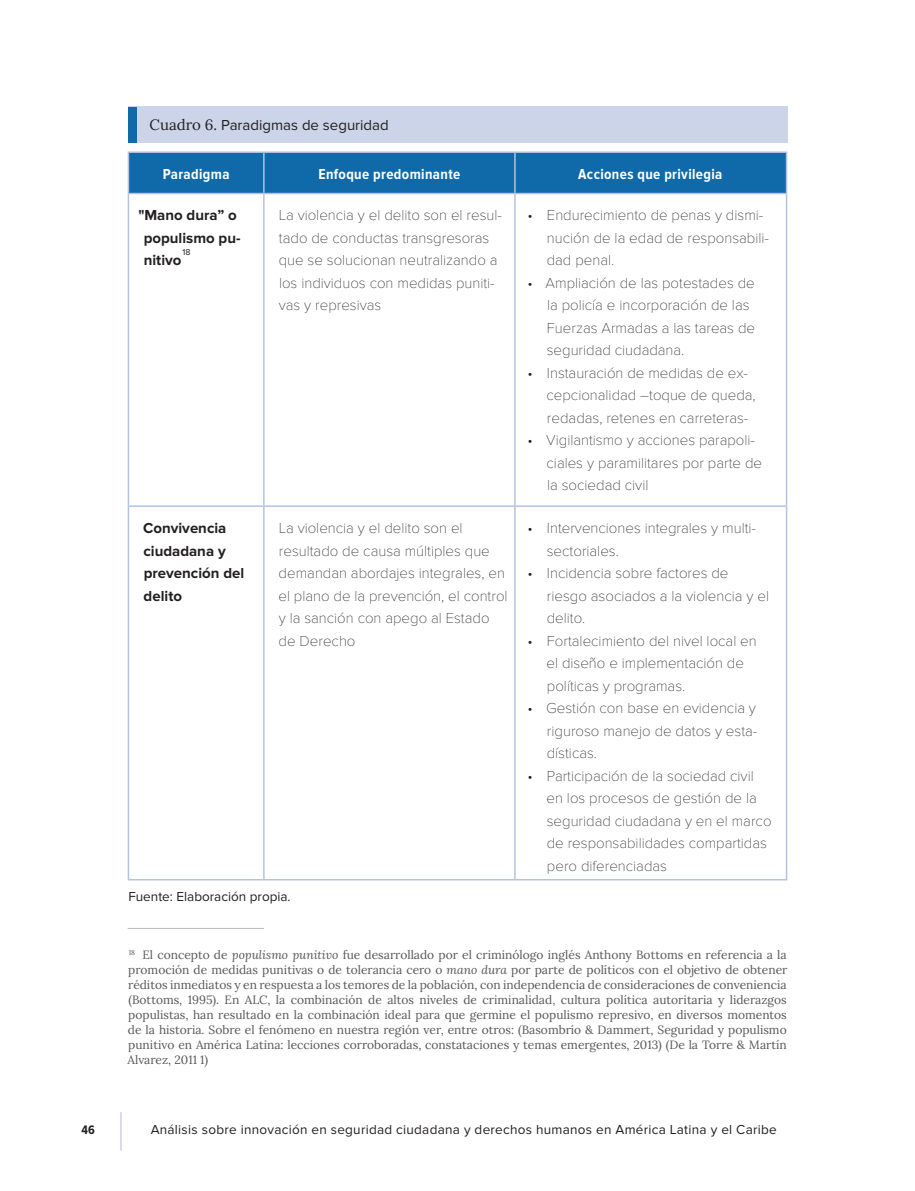
<style>
.page{position:relative;width:915px;height:1191px;background:#fff}
.page>*{position:absolute;margin:0;border:0;box-sizing:border-box;transform-origin:0 0}
.Texto_Cuadro_Normal{font:100 15px/22.5px "Proxima Nova T";color:#231f20}
.Texto_Cuadro_Normal-2{font:700 15px/22.5px "Proxima Nova";color:#231f20}
.Encabezado_Tabla{font:700 15px "Proxima Nova Cond";letter-spacing:.025em;color:#fff}
.I-G-C{font:15px "Proxima Nova";color:#231f20}
.Fuente{font:13.5px "Proxima Nova";letter-spacing:.02em;color:#231f20}
.Fuente-2{font:13.5px "Proxima Nova";color:#231f20}
.t1{font:700 12.75px "Proxima Nova Cond";color:#231f20}
.Pie_de_página{font:12px/15px "Lora";color:#57585a;text-align:justify}
.Texto_Cuadro_Normal-3{font:8.7px "Proxima Nova";color:#231f20}
.s1{font-family:"Lora"}
.s2{font-style:italic}
</style>
<div class="page">
<hr style="left:121px;top:1112px;width:1px;height:38px;background:#b4b9d9">
<div style="left:129px;top:153px;width:656px;height:40px;background:#106aaa"></div>
<svg style="left:129px;top:194px;width:656px;height:685px"></svg>
<hr style="left:128px;top:151px;width:136px;height:2px;background:#b4c2df">
<hr style="left:128px;top:153px;width:1px;height:40px;background:#b4c2df">
<hr style="left:264px;top:151px;width:250px;height:2px;background:#b4c2df">
<hr style="left:263px;top:153px;width:1px;height:40px;background:#b4c2df">
<hr style="left:514px;top:151px;width:273px;height:2px;background:#b4c2df">
<hr style="left:514px;top:153px;width:1px;height:40px;background:#b4c2df">
<hr style="left:785px;top:153px;width:2px;height:40px;background:#b4c2df">
<hr style="left:128px;top:193px;width:136px;height:1px;background:#b4c2df">
<hr style="left:128px;top:194px;width:1px;height:311px;background:#b4c2df">
<hr style="left:264px;top:193px;width:250px;height:1px;background:#b4c2df">
<hr style="left:263px;top:194px;width:1px;height:311px;background:#b4c2df">
<hr style="left:514px;top:193px;width:273px;height:1px;background:#b4c2df">
<hr style="left:514px;top:194px;width:1px;height:311px;background:#b4c2df">
<hr style="left:785px;top:194px;width:2px;height:311px;background:#b4c2df">
<hr style="left:128px;top:505px;width:136px;height:2px;background:#b4c2df">
<hr style="left:128px;top:507px;width:1px;height:372px;background:#b4c2df">
<hr style="left:264px;top:505px;width:250px;height:2px;background:#b4c2df">
<hr style="left:263px;top:507px;width:1px;height:372px;background:#b4c2df">
<hr style="left:514px;top:505px;width:273px;height:2px;background:#b4c2df">
<hr style="left:514px;top:507px;width:1px;height:372px;background:#b4c2df">
<hr style="left:785px;top:507px;width:2px;height:372px;background:#b4c2df">
<hr style="left:128px;top:879px;width:136px;height:1px;background:#b4c2df">
<hr style="left:264px;top:879px;width:250px;height:1px;background:#b4c2df">
<hr style="left:514px;top:879px;width:273px;height:1px;background:#b4c2df">
<hr style="left:128px;top:928px;width:136px;height:1px;background:#bcbdc0">
<div style="left:128px;top:106px;width:659px;height:37px;background:#cbd4e8"></div>
<div style="left:128px;top:107px;width:8px;height:35px;background:#106aaa"></div>
<p class="I-G-C" style="left:149px;top:116px;width:241px"><span class="s1">Cuadro 6.</span> Paradigmas de seguridad</p>
<p class="Encabezado_Tabla" style="left:163px;top:165px;width:68px">Paradigma</p>
<p class="Encabezado_Tabla" style="left:318px;top:165px;width:143px">Enfoque predominante</p>
<p class="Encabezado_Tabla" style="left:578px;top:165px;width:146px">Acciones que privilegia</p>
<p class="Texto_Cuadro_Normal-2" style="left:144px;top:204px;width:98px;text-indent:-5px">"Mano dura” o populismo pu&shy;nitivo</p>
<p class="Texto_Cuadro_Normal" style="left:278px;top:204px;width:225px">La violencia y el delito son el resul&shy;tado de conductas transgresoras que se solucionan neutralizando a los individuos con medidas puniti&shy;vas y represivas</p>
<p class="Texto_Cuadro_Normal" style="left:546px;top:204px;width:223px;text-indent:-19px">• Endurecimiento de penas y dismi&shy;nución de la edad de responsabili&shy;dad penal.</p>
<p class="Texto_Cuadro_Normal-3" style="left:182px;top:247px;width:10px">18</p>
<p class="Texto_Cuadro_Normal" style="left:546px;top:272px;width:210px;text-indent:-19px">• Ampliación de las potestades de la policía e incorporación de las<br>Fuerzas Armadas a las tareas de seguridad ciudadana.</p>
<p class="Texto_Cuadro_Normal" style="left:546px;top:362px;width:210px;text-indent:-19px">• Instauración de medidas de ex&shy;cepcionalidad –toque de queda, redadas, retenes en carreteras-</p>
<p class="Texto_Cuadro_Normal" style="left:546px;top:429px;width:217px;text-indent:-19px">• Vigilantismo y acciones parapoli&shy;ciales y paramilitares por parte de la sociedad civil</p>
<p class="Texto_Cuadro_Normal-2" style="left:143px;top:517px;width:85px">Convivencia</p>
<p class="Texto_Cuadro_Normal-2" style="left:143px;top:539px;width:84px">ciudadana y</p>
<p class="Texto_Cuadro_Normal-2" style="left:144px;top:562px;width:102px">prevención del delito</p>
<p class="Texto_Cuadro_Normal" style="left:278px;top:517px;width:230px">La violencia y el delito son el resultado de causa múltiples que demandan abordajes integrales, en el plano de la prevención, el control y la sanción con apego al Estado de Derecho</p>
<p class="Texto_Cuadro_Normal" style="left:546px;top:517px;width:211px;text-indent:-19px">• Intervenciones integrales y multi&shy;sectoriales.</p>
<p class="Texto_Cuadro_Normal" style="left:546px;top:562px;width:224px;text-indent:-19px">• Incidencia sobre factores de riesgo asociados a la violencia y el delito.</p>
<p class="Texto_Cuadro_Normal" style="left:546px;top:629px;width:212px;text-indent:-19px">• Fortalecimiento del nivel local en el diseño e implementación de políticas y programas.</p>
<p class="Texto_Cuadro_Normal" style="left:546px;top:697px;width:212px;text-align:justify;text-indent:-19px">• Gestión con base en evidencia y riguroso manejo de datos y esta&shy;dísticas.</p>
<p class="Texto_Cuadro_Normal" style="left:546px;top:764px;width:226px;text-indent:-19px">• Participación de la sociedad civil en los procesos de gestión de la seguridad ciudadana y en el marco de responsabilidades compartidas pero diferenciadas</p>
<p class="Fuente-2" style="left:128px;top:888px;width:164px">Fuente: Elaboración propia.</p>
<p class="Pie_de_página" style="left:127px;top:946px;width:661px"><sup>18</sup> El concepto de <span class="s2">populismo punitivo</span> fue desarrollado por el criminólogo inglés Anthony Bottoms en referencia a la promoción de medidas punitivas o de tolerancia cero o <span class="s2">mano dura</span> por parte de políticos con el objetivo de obtener réditos inmediatos y en respuesta a los temores de la población, con independencia de consideraciones de conveniencia (Bottoms, 1995). En ALC, la combinación de altos niveles de criminalidad, cultura política autoritaria y liderazgos populistas, han resultado en la combinación ideal para que germine el populismo represivo, en diversos momentos de la historia. Sobre el fenómeno en nuestra región ver, entre otros: (Basombrío &amp; Dammert, Seguridad y populismo punitivo en América Latina: lecciones corroboradas, constataciones y temas emergentes, 2013) (De la Torre &amp; Martín Alvarez, 2011 1)</p>
<p class="t1" style="left:81px;top:1123px;width:15px">46</p>
<p class="Fuente" style="left:151px;top:1122px;width:627px">Análisis sobre innovación en seguridad ciudadana y derechos humanos en América Latina y el Caribe</p>
</div>
